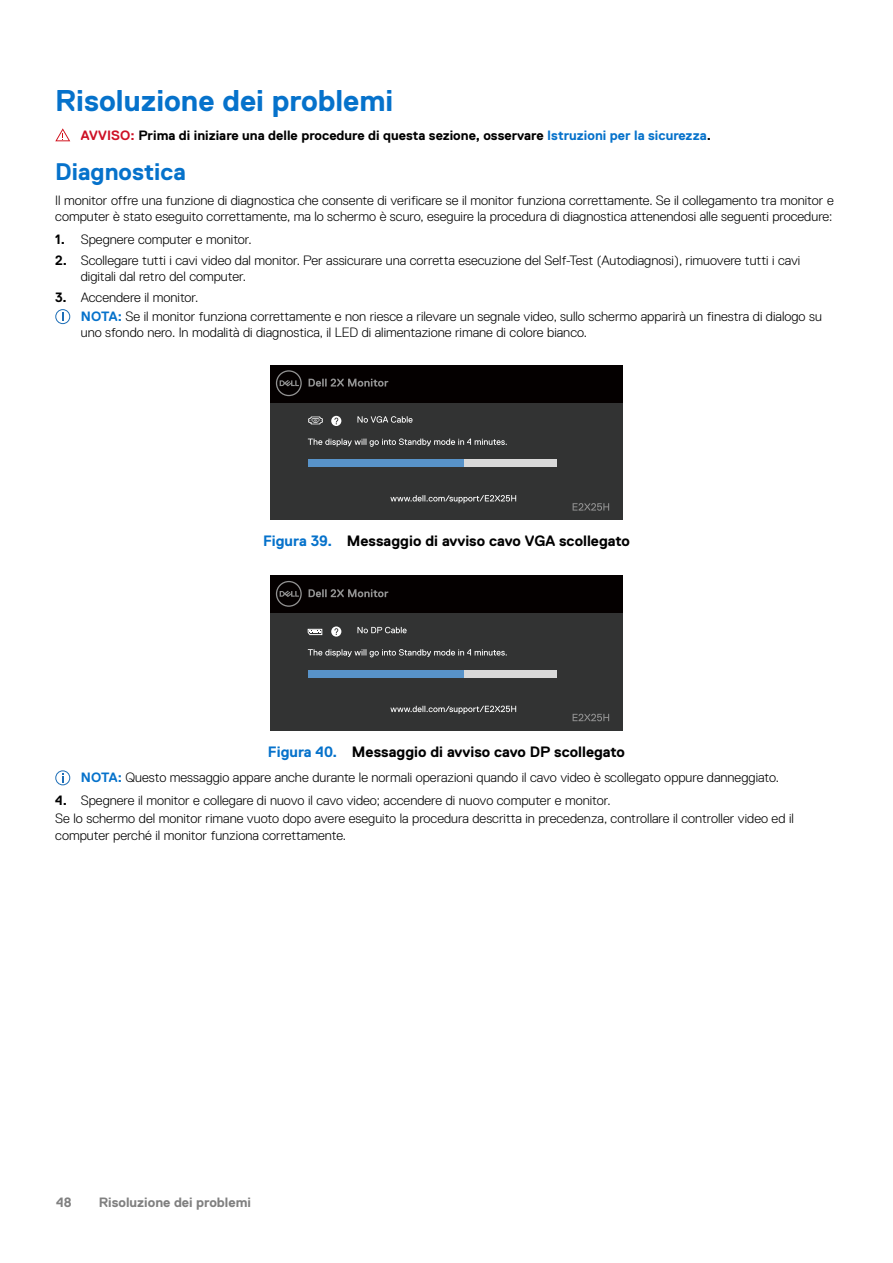
<style>
.page{position:relative;width:893px;height:1263px;background:#fff}
.page>*{position:absolute;margin:0;border:0;box-sizing:border-box;transform-origin:0 0}
.d_Head1{font:700 30px "Dell Replica";color:#0672cb}
.d_Head2{font:700 24px "Dell Replica";color:#0672cb}
.d_Image_Title{font:700 15px "Dell Replica";color:#000}
.d_Paragraph{font:300 13.5px/16.5px "Dell Replica";color:#000}
.d_Note{font:300 13.5px/16.5px "Dell Replica";color:#000}
.d_Warning{font:700 13.5px "Dell Replica";color:#000}
.t1{font:700 13.5px "Dell Replica";color:#808080}
.s1{color:#ce1126}
.s2{color:#0672cb}
.s3{font-weight:700}
.s4{font-weight:700;color:#0672cb}
</style>
<div class="page">
<svg style="left:55px;top:128px;width:15px;height:13px"></svg>
<svg style="left:55px;top:309px;width:15px;height:15px"></svg>
<div style="left:270px;top:365px;width:353px;height:155px;background:#323333"></div>
<div style="left:270px;top:365px;width:353px;height:37px;background:#040000"></div>
<svg style="left:276px;top:370px;width:26px;height:26px"></svg>
<svg style="left:309px;top:379px;width:79px;height:8px"></svg>
<svg style="left:357px;top:416px;width:56px;height:7px"></svg>
<svg style="left:391px;top:495px;width:125px;height:8px"></svg>
<svg style="left:308px;top:438px;width:199px;height:9px"></svg>
<svg style="left:573px;top:503px;width:36px;height:8px"></svg>
<div style="left:308px;top:460px;width:249px;height:7px;background:#d9d9d9"></div>
<div style="left:308px;top:460px;width:155px;height:7px;background:#5893c9"></div>
<svg style="left:331px;top:416px;width:10px;height:10px"></svg>
<svg style="left:334px;top:418px;width:4px;height:6px"></svg>
<svg style="left:308px;top:417px;width:15px;height:7px"></svg>
<div style="left:270px;top:576px;width:353px;height:154px;background:#323333"></div>
<div style="left:270px;top:576px;width:353px;height:37px;background:#040000"></div>
<svg style="left:276px;top:581px;width:26px;height:26px"></svg>
<svg style="left:309px;top:589px;width:79px;height:8px"></svg>
<svg style="left:357px;top:627px;width:50px;height:6px"></svg>
<svg style="left:391px;top:706px;width:125px;height:8px"></svg>
<svg style="left:308px;top:649px;width:199px;height:8px"></svg>
<svg style="left:573px;top:714px;width:36px;height:7px"></svg>
<div style="left:308px;top:670px;width:249px;height:7px;background:#d9d9d9"></div>
<div style="left:308px;top:670px;width:155px;height:7px;background:#5893c9"></div>
<svg style="left:331px;top:626px;width:10px;height:11px"></svg>
<svg style="left:334px;top:628px;width:4px;height:7px"></svg>
<svg style="left:308px;top:629px;width:14px;height:6px"></svg>
<svg style="left:55px;top:770px;width:15px;height:15px"></svg>
<h1 class="d_Head1" style="left:55px;top:84px;width:340px">Risoluzione dei problemi</h1>
<p class="d_Warning" style="left:81px;top:128px;width:632px"><span class="s1">AVVISO:</span> Prima di iniziare una delle procedure di questa sezione, osservare <span class="s2">Istruzioni per la sicurezza</span>.</p>
<h2 class="d_Head2" style="left:55px;top:158px;width:132px">Diagnostica</h2>
<p class="d_Paragraph" style="left:55px;top:192px;width:780px">Il monitor offre una funzione di diagnostica che consente di verificare se il monitor funziona correttamente. Se il collegamento tra monitor e computer è stato eseguito correttamente, ma lo schermo è scuro, eseguire la procedura di diagnostica attenendosi alle seguenti procedure:</p>
<p class="d_Paragraph" style="left:55px;top:231px;width:198px"><span class="s3">1.</span> Spegnere computer e monitor.</p>
<p class="d_Paragraph" style="left:81px;top:252px;width:721px;text-indent:-26px"><span class="s3">2.</span> Scollegare tutti i cavi video dal monitor. Per assicurare una corretta esecuzione del Self-Test (Autodiagnosi), rimuovere tutti i cavi digitali dal retro del computer.</p>
<p class="d_Paragraph" style="left:55px;top:289px;width:145px"><span class="s3">3.</span> Accendere il monitor.</p>
<p class="d_Note" style="left:81px;top:308px;width:743px"><span class="s4">NOTA:</span> Se il monitor funziona correttamente e non riesce a rilevare un segnale video, sullo schermo apparirà un finestra di dialogo su uno sfondo nero. In modalità di diagnostica, il LED di alimentazione rimane di colore bianco.</p>
<p class="d_Image_Title" style="left:263px;top:533px;width:368px"><span class="s2">Figura 39.</span> Messaggio di avviso cavo VGA scollegato</p>
<p class="d_Image_Title" style="left:268px;top:743px;width:358px"><span class="s2">Figura 40.</span> Messaggio di avviso cavo DP scollegato</p>
<p class="d_Note" style="left:81px;top:769px;width:700px"><span class="s4">NOTA:</span> Questo messaggio appare anche durante le normali operazioni quando il cavo video è scollegato oppure danneggiato.</p>
<p class="d_Paragraph" style="left:55px;top:792px;width:557px"><span class="s3">4.</span> Spegnere il monitor e collegare di nuovo il cavo video; accendere di nuovo computer e monitor.</p>
<p class="d_Paragraph" style="left:55px;top:810px;width:740px">Se lo schermo del monitor rimane vuoto dopo avere eseguito la procedura descritta in precedenza, controllare il controller video ed il computer perché il monitor funziona correttamente.</p>
<p class="t1" style="left:56px;top:1195px;width:17px">48</p>
<p class="t1" style="left:99px;top:1195px;width:154px">Risoluzione dei problemi</p>
</div>
